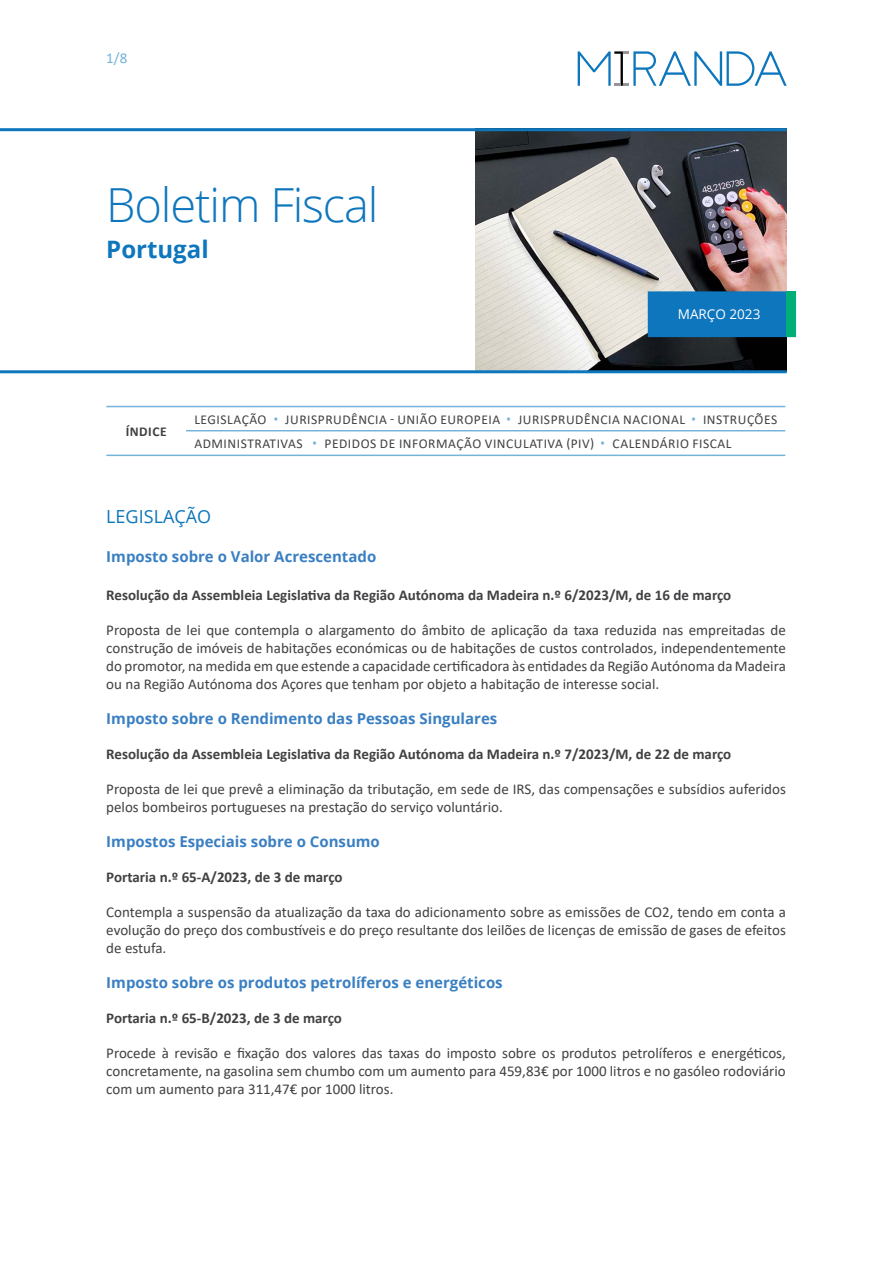
<style>
.page{position:relative;width:893px;height:1263px;background:#fff}
.page>*{position:absolute;margin:0;border:0;box-sizing:border-box;transform-origin:0 0}
.t1{font:300 46.95px "Open Sans";letter-spacing:-.025em;color:#0d76bd}
.t2{font:700 24px "Open Sans";color:#0d76bd}
.t3{font:18px "Open Sans";color:#0d76bd}
.t4{font:15px/18px "Calibri";color:#414042;text-align:justify}
.t5{font:700 15px "Calibri";color:#414042}
.t6{font:700 15px "Open Sans";color:#397fc2}
.t7{font:15px "Calibri";color:#75b3da}
.t8{font:13.5px/24px "Calibri";letter-spacing:.04em;color:#414042}
.t9{font:13.5px "Open Sans";color:#fff}
.t10{font:700 13.5px "Calibri";letter-spacing:.04em;color:#414042}
.s1{font-family:"Open Sans";color:#75b3da}
</style>
<div class="page">
<hr style="left:186px;top:430px;width:599px;height:1px;background:#75b3da">
<hr style="left:106px;top:455px;width:679px;height:1px;background:#75b3da">
<hr style="left:106px;top:406px;width:679px;height:1px;background:#75b3da">
<img style="left:476px;top:129px;width:311px;height:243px">
<svg style="left:578px;top:51px;width:209px;height:35px"></svg>
<hr style="left:0;top:128px;width:785px;height:3px;background:#0d76bd">
<hr style="left:0;top:370px;width:785px;height:3px;background:#0d76bd">
<div style="left:648px;top:291px;width:148px;height:46px;background:#0d76bd;border:3px solid #0d76bd"></div>
<div style="left:787px;top:291px;width:9px;height:46px;background:#00ae78"></div>
<p class="t7" style="left:106px;top:47px;width:22px">1/8</p>
<h1 class="t1" style="left:106px;top:173px;width:274px">Boletim Fiscal</h1>
<h2 class="t2" style="left:106px;top:233px;width:104px">portugal</h2>
<p class="t9" style="left:678px;top:305px;width:84px">MARÇO 2023</p>
<p class="t10" style="left:126px;top:422px;width:42px">Índice</p>
<p class="t8" style="left:194px;top:407px;width:584px;text-indent:47px">ção <span class="s1">•</span> JURISPRUDÊNCIA - UNIÃO EUROPEIA <span class="s1">•</span> JURISPRUDÊNCIA NACIONAL <span class="s1">•</span> INSTRUÇÕES<br>ADMINISTRATIVAS <span class="s1">•</span> PEDIDOS DE INFORMAÇÃO</p>
<p class="t8" style="left:194px;top:407px;width:30px">Legisla</p>
<p class="t8" style="left:485px;top:431px;width:248px">VINCULATIVA (PIV) <span class="s1">•</span> CALENDÁRIO FISCAL</p>
<p class="t3" style="left:106px;top:504px;width:106px">LEGISLAÇÃO</p>
<p class="t6" style="left:106px;top:546px;width:271px">Imposto sobre o Valor Acrescentado</p>
<p class="t5" style="left:106px;top:584px;width:627px">Resolução da Assembleia Legislativa da Região Autónoma da Madeira n.º 6/2023/M, de 16 de março</p>
<p class="t4" style="left:106px;top:621px;width:681px">Proposta de lei que contempla o alargamento do âmbito de aplicação da taxa reduzida nas empreitadas de construção de imóveis de habitações económicas ou de habitações de custos controlados, independentemente do promotor, na medida em que estende a capacidade certificadora às entidades da Região Autónoma da Madeira ou na Região Autónoma dos Açores que tenham por objeto a habitação de interesse social.</p>
<p class="t6" style="left:106px;top:708px;width:393px">Imposto sobre o Rendimento das Pessoas Singulares</p>
<p class="t5" style="left:106px;top:743px;width:627px">Resolução da Assembleia Legislativa da Região Autónoma da Madeira n.º 7/2023/M, de 22 de março</p>
<p class="t4" style="left:106px;top:780px;width:681px">Proposta de lei que prevê a eliminação da tributação, em sede de IRS, das compensações e subsídios auferidos pelos bombeiros portugueses na prestação do serviço voluntário.</p>
<p class="t6" style="left:106px;top:831px;width:275px">Impostos Especiais sobre o Consumo</p>
<p class="t5" style="left:106px;top:866px;width:238px">Portaria n.º 65-A/2023, de 3 de março</p>
<p class="t4" style="left:106px;top:903px;width:681px">Contempla a suspensão da atualização da taxa do adicionamento sobre as emissões de CO2, tendo em conta a evolução do preço dos combustíveis e do preço resultante dos leilões de licenças de emissão de gases de efeitos de estufa.</p>
<p class="t6" style="left:106px;top:972px;width:398px">Imposto sobre os produtos petrolíferos e energéticos</p>
<p class="t5" style="left:106px;top:1008px;width:237px">Portaria n.º 65-B/2023, de 3 de março</p>
<p class="t4" style="left:106px;top:1044px;width:681px">Procede à revisão e fixação dos valores das taxas do imposto sobre os produtos petrolíferos e energéticos, concretamente, na gasolina sem chumbo com um aumento para 459,83€ por 1000 litros e no gasóleo rodoviário com um aumento para 311,47€ por 1000 litros.</p>
</div>
